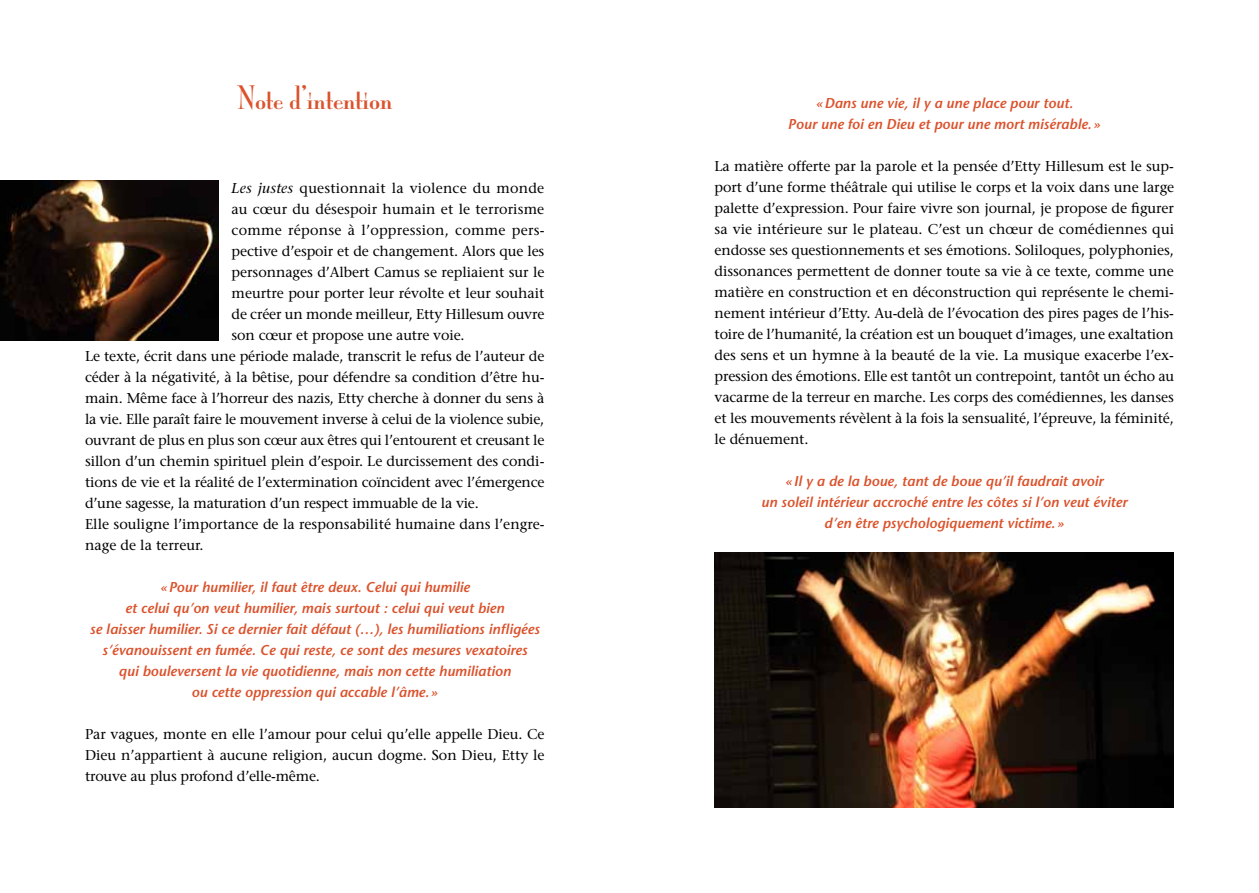
<style>
.page{position:relative;width:1259px;height:893px;background:#fff}
.page>*{position:absolute;margin:0;border:0;box-sizing:border-box;transform-origin:0 0}
.t1{font:30px "Mona Lisa Solid";color:#db522c}
.t2{font:14.25px/21px "Stone Serif";letter-spacing:-.01em;color:#000;text-align:justify}
.t3{font:italic 600 14.25px/21px "Stone Sans";color:#db522c;text-align:center}
.t4{font:14.25px "Stone Serif";letter-spacing:.015em;color:#000}
.s1{font-style:italic}
</style>
<div class="page">
<img style="left:714px;top:553px;width:460px;height:255px">
<img style="left:0;top:180px;width:219px;height:160px">
<h1 class="t1" style="left:237px;top:80px;width:157px">Note d’intention</h1>
<p class="t4" style="left:232px;top:179px;width:314px"><span class="s1">Les justes</span> questionnait la violence du monde</p>
<p class="t2" style="left:232px;top:198px;width:314px">au cœur du désespoir humain et le terrorisme</p>
<p class="t4" style="left:232px;top:221px;width:314px">comme réponse à l’oppression, comme pers-</p>
<p class="t2" style="left:232px;top:240px;width:314px">pective d’espoir et de changement. Alors que les</p>
<p class="t2" style="left:232px;top:261px;width:314px">personnages d’Albert Camus se repliaient sur le</p>
<p class="t2" style="left:232px;top:282px;width:314px">meurtre pour porter leur révolte et leur souhait</p>
<p class="t2" style="left:232px;top:303px;width:314px">de créer un monde meilleur, Etty Hillesum ouvre</p>
<p class="t2" style="left:232px;top:324px;width:235px">son cœur et propose une autre voie.</p>
<p class="t2" style="left:85px;top:345px;width:461px">Le texte, écrit dans une période malade, transcrit le refus de l’auteur de</p>
<p class="t2" style="left:85px;top:366px;width:461px">céder à la négativité, à la bêtise, pour défendre sa condition d’être hu-</p>
<p class="t2" style="left:85px;top:387px;width:461px">main. Même face à l’horreur des nazis, Etty cherche à donner du sens à</p>
<p class="t2" style="left:85px;top:408px;width:461px">la vie. Elle paraît faire le mouvement inverse à celui de la violence subie,</p>
<p class="t2" style="left:85px;top:429px;width:461px">ouvrant de plus en plus son cœur aux êtres qui l’entourent et creusant le</p>
<p class="t2" style="left:85px;top:450px;width:461px">sillon d’un chemin spirituel plein d’espoir. Le durcissement des condi-</p>
<p class="t2" style="left:85px;top:471px;width:461px">tions de vie et la réalité de l’extermination coïncident avec l’émergence</p>
<p class="t2" style="left:85px;top:492px;width:395px">d’une sagesse, la maturation d’un respect immuable de la vie.</p>
<p class="t2" style="left:85px;top:513px;width:461px">Elle souligne l’importance de la responsabilité humaine dans l’engre-</p>
<p class="t2" style="left:85px;top:534px;width:120px">nage de la terreur.</p>
<p class="t3" style="left:90px;top:576px;width:451px">« Pour humilier, il faut être deux. Celui qui humilie<br>et celui qu’on veut humilier, mais surtout : celui qui veut bien<br>se laisser humilier. Si ce dernier fait défaut (…), les humiliations infligées s’évanouissent en fumée. Ce qui reste, ce sont des mesures vexatoires<br>qui bouleversent la vie quotidienne, mais non cette humiliation<br>ou cette oppression qui accable l’âme. »</p>
<p class="t2" style="left:85px;top:723px;width:461px">Par vagues, monte en elle l’amour pour celui qu’elle appelle Dieu. Ce Dieu n’appartient à aucune religion, aucun dogme. Son Dieu, Etty le trouve au plus profond d’elle-même.</p>
<p class="t3" style="left:788px;top:93px;width:314px">« Dans une vie, il y a une place pour tout.<br>Pour une foi en Dieu et pour une mort misérable. »</p>
<p class="t2" style="left:714px;top:156px;width:461px">La matière offerte par la parole et la pensée d’Etty Hillesum est le sup&shy;port d’une forme théâtrale qui utilise le corps et la voix dans une large palette d’expression. Pour faire vivre son journal, je propose de figurer sa vie intérieure sur le plateau. C’est un chœur de comédiennes qui endosse ses questionnements et ses émotions. Soliloques, polyphonies, dissonances permettent de donner toute sa vie à ce texte, comme une matière en construction et en déconstruction qui représente le chemi&shy;nement intérieur d’Etty. Au-delà de l’évocation des pires pages de l’his&shy;toire de l’humanité, la création est un bouquet d’images, une exaltation des sens et un hymne à la beauté de la vie. La musique exacerbe l’ex&shy;pression des émotions. Elle est tantôt un contrepoint, tantôt un écho au vacarme de la terreur en marche. Les corps des comédiennes, les danses et les mouvements révèlent à la fois la sensualité, l’épreuve, la féminité, le dénuement.</p>
<p class="t3" style="left:761px;top:471px;width:368px">« Il y a de la boue, tant de boue qu’il faudrait avoir<br>un soleil intérieur accroché entre les côtes si l’on veut éviter d’en être psychologiquement victime. »</p>
</div>
